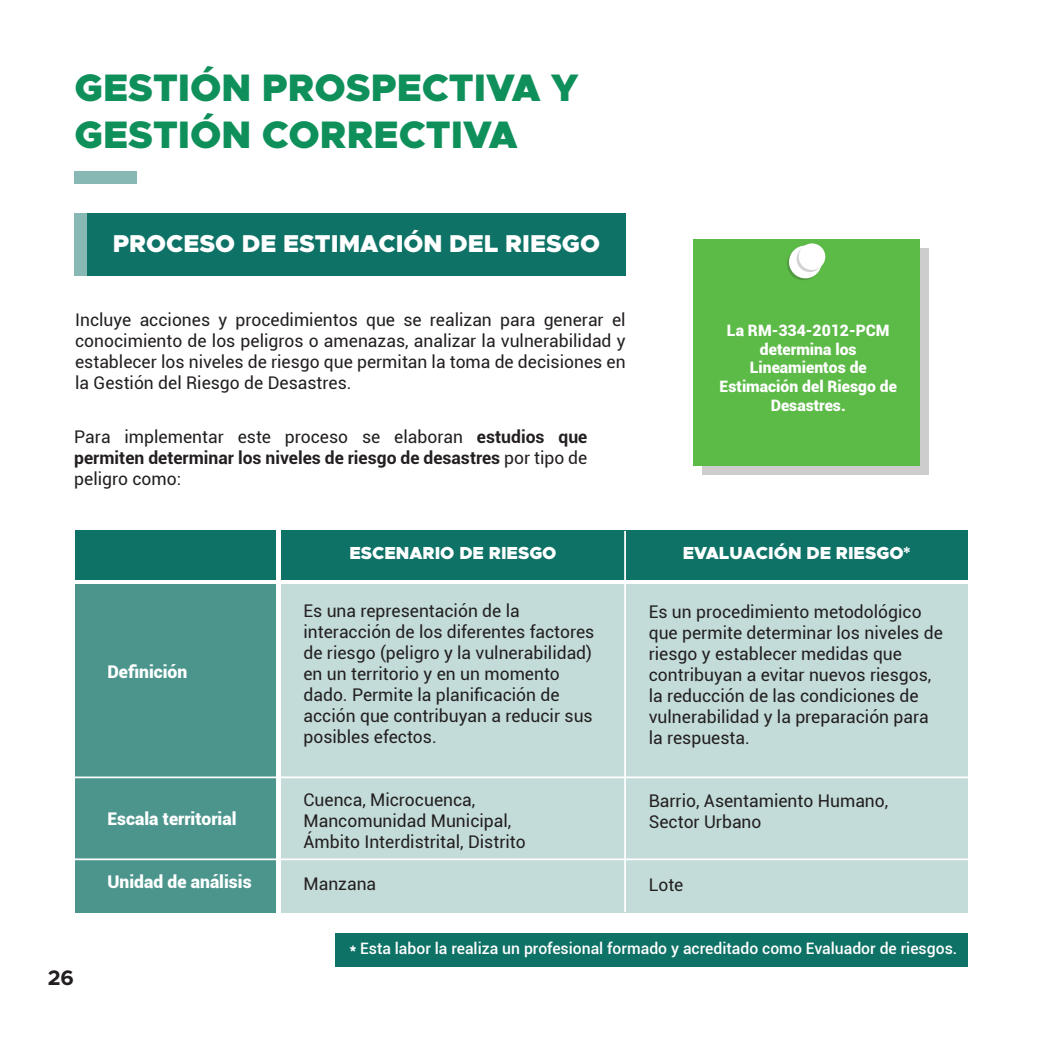
<style>
.page{position:relative;width:1042px;height:1042px;background:#fff}
.page>*{position:absolute;margin:0;border:0;box-sizing:border-box;transform-origin:0 0}
.t1{font:900 38.5px/46.2px "Metropolis";color:#0f905b}
.t2{font:900 24.5px "Metropolis";color:#fff}
.t3{font:700 21px "Metropolis";color:#231f20}
.t4{font:17.5px/21px "Roboto";color:#231f20}
.t5{font:700 17.5px/21px "Roboto";color:#231f20;text-align:justify}
.t6{font:900 17.5px "Roboto";color:#fff}
.t7{font:900 17.5px "Metropolis";color:#fff}
.t8{font:900 15.75px/18.9px "Roboto";color:#fff;text-align:center}
.t9{font:500 15.75px "Roboto";color:#fff}
.s1{font-weight:400}
.s2{font-weight:900}
</style>
<div class="page">
<div style="left:87px;top:213px;width:539px;height:62px;background:#0f7267"></div>
<div style="left:702px;top:249px;width:226px;height:226px;background:linear-gradient(to right,#cdcdcd,#cdcdcd)"></div>
<div style="left:693px;top:239px;width:226px;height:227px;background:#5cba47"></div>
<svg style="left:787px;top:247px;width:33px;height:33px"></svg>
<div style="left:789px;top:246px;width:33px;height:32px;background:#fff;border-radius:50%"></div>
<svg style="left:796px;top:246px;width:27px;height:26px"></svg>
<div style="left:799px;top:243px;width:26px;height:27px;background:#fff;border-radius:50%"></div>
<div style="left:335px;top:932px;width:632px;height:34px;background:#0f7267"></div>
<div style="left:75px;top:213px;width:12px;height:62px;background:#87b8b3"></div>
<div style="left:75px;top:172px;width:62px;height:12px;background:#87b8b3"></div>
<div style="left:281px;top:530px;width:686px;height:50px;background:#0f7267"></div>
<div style="left:281px;top:584px;width:686px;height:328px;background:#c3dcd9"></div>
<div style="left:75px;top:530px;width:200px;height:50px;background:#0f7267"></div>
<div style="left:75px;top:584px;width:200px;height:328px;background:#4b958d"></div>
<hr style="left:72px;top:776px;width:900px;height:2px;background:#fff">
<hr style="left:72px;top:858px;width:900px;height:2px;background:#fff">
<hr style="left:624px;top:531px;width:2px;height:381px;background:#fff">
<h1 class="t1" style="left:75px;top:65px;width:505px">GESTIÓN PROSPECTIVA Y<br>GESTIÓN CORRECTIVA</h1>
<h2 class="t2" style="left:113px;top:228px;width:489px">PROCESO DE ESTIMACIÓN DEL RIESGO</h2>
<p class="t4" style="left:75px;top:308px;width:552px;text-align:justify">Incluye acciones y procedimientos que se realizan para generar el conocimiento de los peligros o amenazas, analizar la vulnerabilidad y establecer los niveles de riesgo que permitan la toma de decisiones en la Gestión del Riesgo de Desastres.</p>
<p class="t5" style="left:74px;top:425px;width:515px"><span class="s1">Para implementar este proceso se elaboran</span> estudios que permiten determinar los niveles de riesgo de desastres <span class="s1">por tipo de peligro como:</span></p>
<p class="t8" style="left:719px;top:320px;width:179px">La RM-334-2012-PCM determina los<br>Lineamientos de<br>Estimación del Riesgo de<br>Desastres.</p>
<p class="t6" style="left:108px;top:660px;width:81px">Definición</p>
<p class="t3" style="left:48px;top:964px;width:28px">26</p>
<p class="t6" style="left:108px;top:807px;width:130px">Escala territorial</p>
<p class="t6" style="left:108px;top:870px;width:146px">Unidad de análisis</p>
<p class="t7" style="left:349px;top:542px;width:209px">ESCENARIO DE RIESGO</p>
<p class="t7" style="left:683px;top:542px;width:229px">EVALUACIÓN DE RIESGO*</p>
<p class="t4" style="left:303px;top:600px;width:292px">Es una representación de la interacción de los diferentes factores de riesgo (peligro y la vulnerabilidad) en un territorio y en un momento dado. Permite la planificación de acción que contribuyan a reducir sus posibles efectos.</p>
<p class="t4" style="left:303px;top:789px;width:224px">Cuenca, Microcuenca,<br>Mancomunidad Municipal,<br>Ámbito Interdistrital, Distrito</p>
<p class="t4" style="left:303px;top:873px;width:74px">Manzana</p>
<p class="t4" style="left:649px;top:600px;width:296px">Es un procedimiento metodológico que permite determinar los niveles de riesgo y establecer medidas que contribuyan a evitar nuevos riesgos, la reducción de las condiciones de vulnerabilidad y la preparación para la respuesta.</p>
<p class="t4" style="left:649px;top:789px;width:241px">Barrio, Asentamiento Humano,<br>Sector Urbano</p>
<p class="t4" style="left:649px;top:873px;width:36px">Lote</p>
<p class="t9" style="left:350px;top:937px;width:609px"><span class="s2">*</span> Esta labor la realiza un profesional formado y acreditado como Evaluador de riesgos.</p>
</div>
